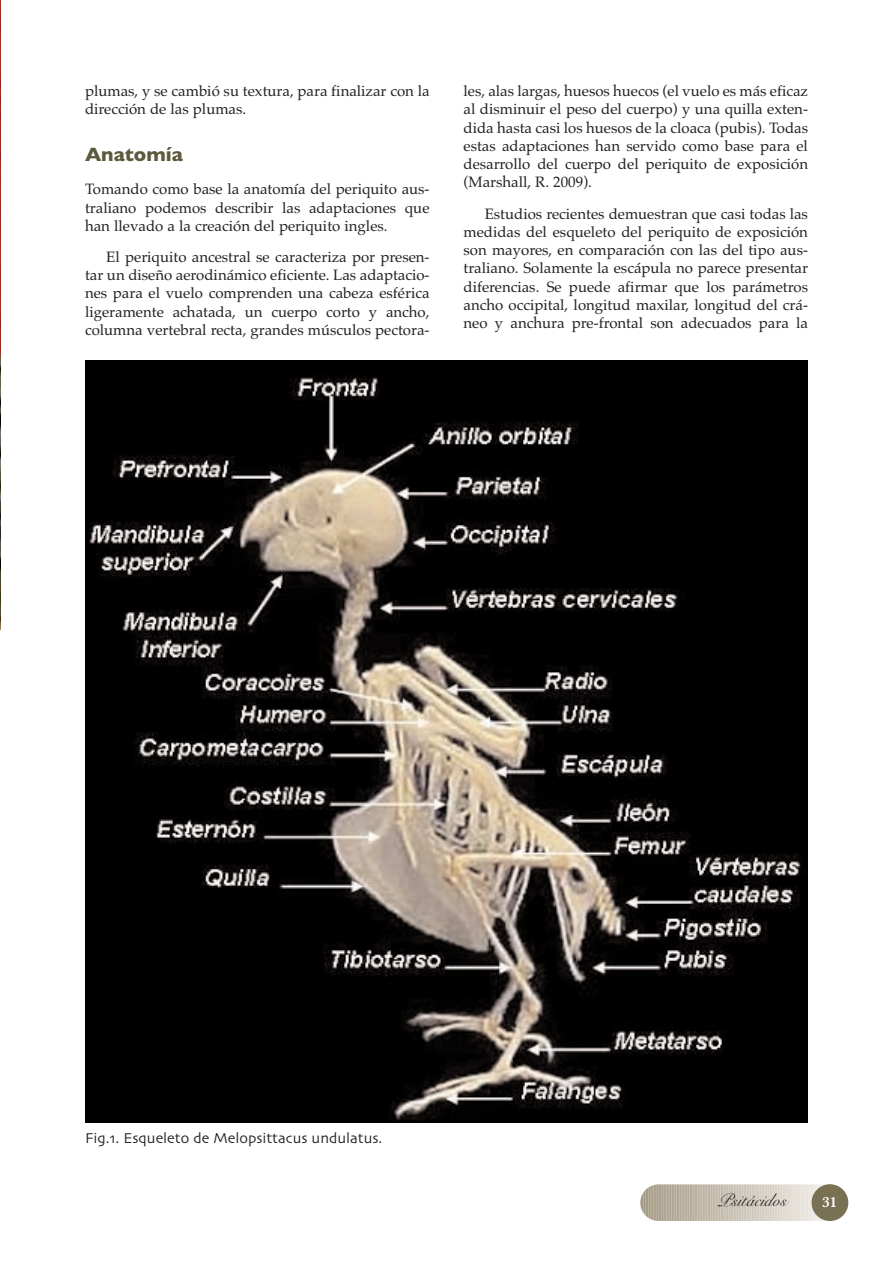
<style>
.page{position:relative;width:893px;height:1263px;background:#fff}
.page>*{position:absolute;margin:0;border:0;box-sizing:border-box;transform-origin:0 0}
.t1{font:700 19.5px "Gill Sans";color:#5b5a3d}
.t2{font:18px "Snell Roundhand";color:#231f20}
.t3{font:15px/18.3px "Palatino";color:#231f20;text-align:justify}
.t4{font:15px "Skia";color:#231f20}
.t5{font:600 15px "Baskerville";color:#fff}
</style>
<div class="page">
<hr style="left:640px;top:1184px;width:1px;height:37px;background:#a39984">
<hr style="left:641px;top:1184px;width:1px;height:37px;background:#a49a86">
<hr style="left:642px;top:1184px;width:1px;height:37px;background:#a49b87">
<hr style="left:644px;top:1184px;width:1px;height:37px;background:#a59b87">
<hr style="left:646px;top:1184px;width:1px;height:37px;background:#a59c88">
<hr style="left:647px;top:1184px;width:1px;height:37px;background:#a69d89">
<hr style="left:649px;top:1184px;width:1px;height:37px;background:#a79d89">
<hr style="left:651px;top:1184px;width:1px;height:37px;background:#a79e89">
<hr style="left:652px;top:1184px;width:1px;height:37px;background:#a89e8a">
<hr style="left:654px;top:1184px;width:1px;height:37px;background:#a89f8b">
<hr style="left:655px;top:1184px;width:1px;height:37px;background:#a99f8b">
<hr style="left:657px;top:1184px;width:1px;height:37px;background:#a9a08c">
<hr style="left:659px;top:1184px;width:1px;height:37px;background:#aaa18d">
<hr style="left:660px;top:1184px;width:1px;height:37px;background:#aaa28e">
<hr style="left:662px;top:1184px;width:1px;height:37px;background:#aba28f">
<hr style="left:664px;top:1184px;width:1px;height:37px;background:#aba390">
<hr style="left:665px;top:1184px;width:1px;height:37px;background:#ada491">
<hr style="left:667px;top:1184px;width:1px;height:37px;background:#aea491">
<hr style="left:669px;top:1184px;width:1px;height:37px;background:#afa592">
<hr style="left:670px;top:1184px;width:1px;height:37px;background:#afa692">
<hr style="left:672px;top:1184px;width:1px;height:37px;background:#afa693">
<hr style="left:673px;top:1184px;width:1px;height:37px;background:#b0a794">
<hr style="left:675px;top:1184px;width:1px;height:37px;background:#b1a895">
<hr style="left:677px;top:1184px;width:1px;height:37px;background:#b1a996">
<hr style="left:678px;top:1184px;width:1px;height:37px;background:#b2a996">
<hr style="left:680px;top:1184px;width:1px;height:37px;background:#b3aa97">
<hr style="left:682px;top:1184px;width:1px;height:37px;background:#b4ab99">
<hr style="left:683px;top:1184px;width:1px;height:37px;background:#b4ab99">
<hr style="left:685px;top:1184px;width:1px;height:37px;background:#b4ab9a">
<hr style="left:687px;top:1184px;width:1px;height:37px;background:#b5ac9a">
<hr style="left:688px;top:1184px;width:1px;height:37px;background:#b6ad9b">
<hr style="left:690px;top:1184px;width:1px;height:37px;background:#b7ad9c">
<hr style="left:691px;top:1184px;width:1px;height:37px;background:#b8ae9d">
<hr style="left:693px;top:1184px;width:1px;height:37px;background:#b8af9e">
<hr style="left:695px;top:1184px;width:1px;height:37px;background:#b9b09f">
<hr style="left:696px;top:1184px;width:1px;height:37px;background:#bab09f">
<hr style="left:698px;top:1184px;width:1px;height:37px;background:#bbb1a0">
<hr style="left:700px;top:1184px;width:1px;height:37px;background:#bbb2a1">
<hr style="left:701px;top:1184px;width:1px;height:37px;background:#bcb2a2">
<hr style="left:703px;top:1184px;width:1px;height:37px;background:#bcb3a3">
<hr style="left:704px;top:1184px;width:1px;height:37px;background:#bdb4a4">
<hr style="left:706px;top:1184px;width:1px;height:37px;background:#beb5a5">
<hr style="left:708px;top:1184px;width:1px;height:37px;background:#beb5a5">
<hr style="left:709px;top:1184px;width:1px;height:37px;background:#bfb6a6">
<hr style="left:711px;top:1184px;width:1px;height:37px;background:#c0b7a7">
<hr style="left:713px;top:1184px;width:1px;height:37px;background:#c0b8a8">
<hr style="left:714px;top:1184px;width:1px;height:37px;background:#c0b8a9">
<hr style="left:716px;top:1184px;width:1px;height:37px;background:#c1b9aa">
<hr style="left:718px;top:1184px;width:1px;height:37px;background:#c2baab">
<hr style="left:719px;top:1184px;width:1px;height:37px;background:#c3baac">
<hr style="left:721px;top:1184px;width:1px;height:37px;background:#c4bbad">
<hr style="left:722px;top:1184px;width:1px;height:37px;background:#c3bcae">
<hr style="left:724px;top:1184px;width:1px;height:37px;background:#c4bcae">
<hr style="left:726px;top:1184px;width:1px;height:37px;background:#c5bdaf">
<hr style="left:727px;top:1184px;width:1px;height:37px;background:#c6beb0">
<hr style="left:729px;top:1184px;width:1px;height:37px;background:#c7bfb1">
<hr style="left:731px;top:1184px;width:1px;height:37px;background:#c7bfb2">
<hr style="left:732px;top:1184px;width:1px;height:37px;background:#c7c0b3">
<hr style="left:734px;top:1184px;width:1px;height:37px;background:#c8c1b4">
<hr style="left:735px;top:1184px;width:1px;height:37px;background:#c9c2b5">
<hr style="left:737px;top:1184px;width:1px;height:37px;background:#c9c2b5">
<hr style="left:739px;top:1184px;width:1px;height:37px;background:#cac3b6">
<hr style="left:740px;top:1184px;width:1px;height:37px;background:#cbc4b7">
<hr style="left:742px;top:1184px;width:1px;height:37px;background:#ccc5b8">
<hr style="left:744px;top:1184px;width:1px;height:37px;background:#cdc6b9">
<hr style="left:745px;top:1184px;width:1px;height:37px;background:#cdc7ba">
<hr style="left:747px;top:1184px;width:1px;height:37px;background:#cdc7bb">
<hr style="left:749px;top:1184px;width:1px;height:37px;background:#cec8bb">
<hr style="left:750px;top:1184px;width:1px;height:37px;background:#cfc8bd">
<hr style="left:752px;top:1184px;width:1px;height:37px;background:#d0c9be">
<hr style="left:753px;top:1184px;width:1px;height:37px;background:#d0c9be">
<hr style="left:755px;top:1184px;width:1px;height:37px;background:#d1cabf">
<hr style="left:757px;top:1184px;width:1px;height:37px;background:#d2cbc0">
<hr style="left:758px;top:1184px;width:1px;height:37px;background:#d3ccc1">
<hr style="left:760px;top:1184px;width:1px;height:37px;background:#d3ccc2">
<hr style="left:762px;top:1184px;width:1px;height:37px;background:#d4cdc3">
<hr style="left:763px;top:1184px;width:1px;height:37px;background:#d5cec4">
<hr style="left:765px;top:1184px;width:1px;height:37px;background:#d5cfc5">
<hr style="left:767px;top:1184px;width:1px;height:37px;background:#d6d0c5">
<hr style="left:768px;top:1184px;width:1px;height:37px;background:#d6d1c6">
<hr style="left:770px;top:1184px;width:1px;height:37px;background:#d7d2c7">
<hr style="left:771px;top:1184px;width:1px;height:37px;background:#d8d2c8">
<hr style="left:773px;top:1184px;width:1px;height:37px;background:#d9d3c9">
<hr style="left:775px;top:1184px;width:1px;height:37px;background:#dad4ca">
<hr style="left:776px;top:1184px;width:1px;height:37px;background:#dad4cb">
<hr style="left:778px;top:1184px;width:1px;height:37px;background:#dbd5cc">
<hr style="left:780px;top:1184px;width:1px;height:37px;background:#dcd6cd">
<hr style="left:781px;top:1184px;width:1px;height:37px;background:#ddd8ce">
<hr style="left:783px;top:1184px;width:1px;height:37px;background:#ded8cf">
<hr style="left:784px;top:1184px;width:1px;height:37px;background:#ded9d0">
<hr style="left:786px;top:1184px;width:1px;height:37px;background:#dfdad1">
<hr style="left:788px;top:1184px;width:1px;height:37px;background:#e0dad2">
<hr style="left:789px;top:1184px;width:1px;height:37px;background:#e1dcd3">
<hr style="left:791px;top:1184px;width:1px;height:37px;background:#e1dcd4">
<hr style="left:793px;top:1184px;width:1px;height:37px;background:#e2ded5">
<hr style="left:794px;top:1184px;width:1px;height:37px;background:#e3ded6">
<hr style="left:796px;top:1184px;width:1px;height:37px;background:#e4dfd7">
<hr style="left:798px;top:1184px;width:1px;height:37px;background:#e5e0d8">
<hr style="left:799px;top:1184px;width:1px;height:37px;background:#e5e1da">
<hr style="left:801px;top:1184px;width:1px;height:37px;background:#e6e2db">
<hr style="left:802px;top:1184px;width:1px;height:37px;background:#e7e3dc">
<hr style="left:804px;top:1184px;width:1px;height:37px;background:#e8e4dd">
<hr style="left:806px;top:1184px;width:1px;height:37px;background:#e9e5de">
<hr style="left:807px;top:1184px;width:1px;height:37px;background:#e9e5df">
<hr style="left:809px;top:1184px;width:1px;height:37px;background:#eae7e1">
<hr style="left:811px;top:1184px;width:1px;height:37px;background:#ebe7e1">
<hr style="left:812px;top:1184px;width:1px;height:37px;background:#ece8e3">
<hr style="left:814px;top:1184px;width:1px;height:37px;background:#ebeae5">
<hr style="left:816px;top:1184px;width:1px;height:37px;background:#ecece6">
<hr style="left:817px;top:1184px;width:1px;height:37px;background:#efebe7">
<hr style="left:819px;top:1184px;width:1px;height:37px;background:#f0ece8">
<hr style="left:820px;top:1184px;width:1px;height:37px;background:#f1eee9">
<hr style="left:822px;top:1184px;width:1px;height:37px;background:#f2efeb">
<hr style="left:824px;top:1184px;width:1px;height:37px;background:#f0efeb">
<hr style="left:825px;top:1184px;width:1px;height:37px;background:#f1f1ed">
<hr style="left:835px;top:1184px;width:1px;height:37px;background:#f7f7f4">
<hr style="left:837px;top:1184px;width:1px;height:37px;background:#f7f7f6">
<hr style="left:838px;top:1184px;width:1px;height:37px;background:#f9f9f7">
<hr style="left:840px;top:1184px;width:1px;height:37px;background:#faf9f8">
<hr style="left:842px;top:1184px;width:1px;height:37px;background:#fbfbf9">
<hr style="left:843px;top:1184px;width:1px;height:37px;background:#fcfcfb">
<div style="left:812px;top:1184px;width:36px;height:37px;background:#787154;border-radius:50%"></div>
<img style="left:85px;top:361px;width:723px;height:761px">
<img style="left:0;top:0;width:1px;height:629px">
<p class="t3" style="left:85px;top:82px;width:346px">plumas, y se cambió su textura, para finalizar con la dirección de las plumas.</p>
<h1 class="t1" style="left:85px;top:142px;width:99px">Anatomía</h1>
<p class="t3" style="left:85px;top:180px;width:346px">Tomando como base la anatomía del periquito aus&shy;traliano podemos describir las adaptaciones que han llevado a la creación del periquito ingles.</p>
<p class="t3" style="left:85px;top:248px;width:346px;text-indent:21px">El periquito ancestral se caracteriza por presen&shy;tar un diseño aerodinámico eficiente. Las adaptacio&shy;nes para el vuelo comprenden una cabeza esférica ligeramente achatada, un cuerpo corto y ancho, columna vertebral recta, grandes músculos pectora-</p>
<p class="t3" style="left:463px;top:82px;width:346px">les, alas largas, huesos huecos (el vuelo es más eficaz al disminuir el peso del cuerpo) y una quilla exten&shy;dida hasta casi los huesos de la cloaca (pubis). Todas estas adaptaciones han servido como base para el desarrollo del cuerpo del periquito de exposición (Marshall, R. 2009).</p>
<p class="t3" style="left:463px;top:204px;width:346px;text-indent:21px">Estudios recientes demuestran que casi todas las medidas del esqueleto del periquito de exposición son mayores, en comparación con las del tipo aus&shy;traliano. Solamente la escápula no parece presentar diferencias. Se puede afirmar que los parámetros ancho occipital, longitud maxilar, longitud del crá&shy;neo y anchura pre-frontal son adecuados para la</p>
<p class="t4" style="left:85px;top:1129px;width:299px">Fig.1. Esqueleto de Melopsittacus undulatus.</p>
<p class="t2" style="left:718px;top:1189px;width:70px">Psitácidos</p>
<p class="t5" style="left:822px;top:1193px;width:16px">31</p>
</div>
